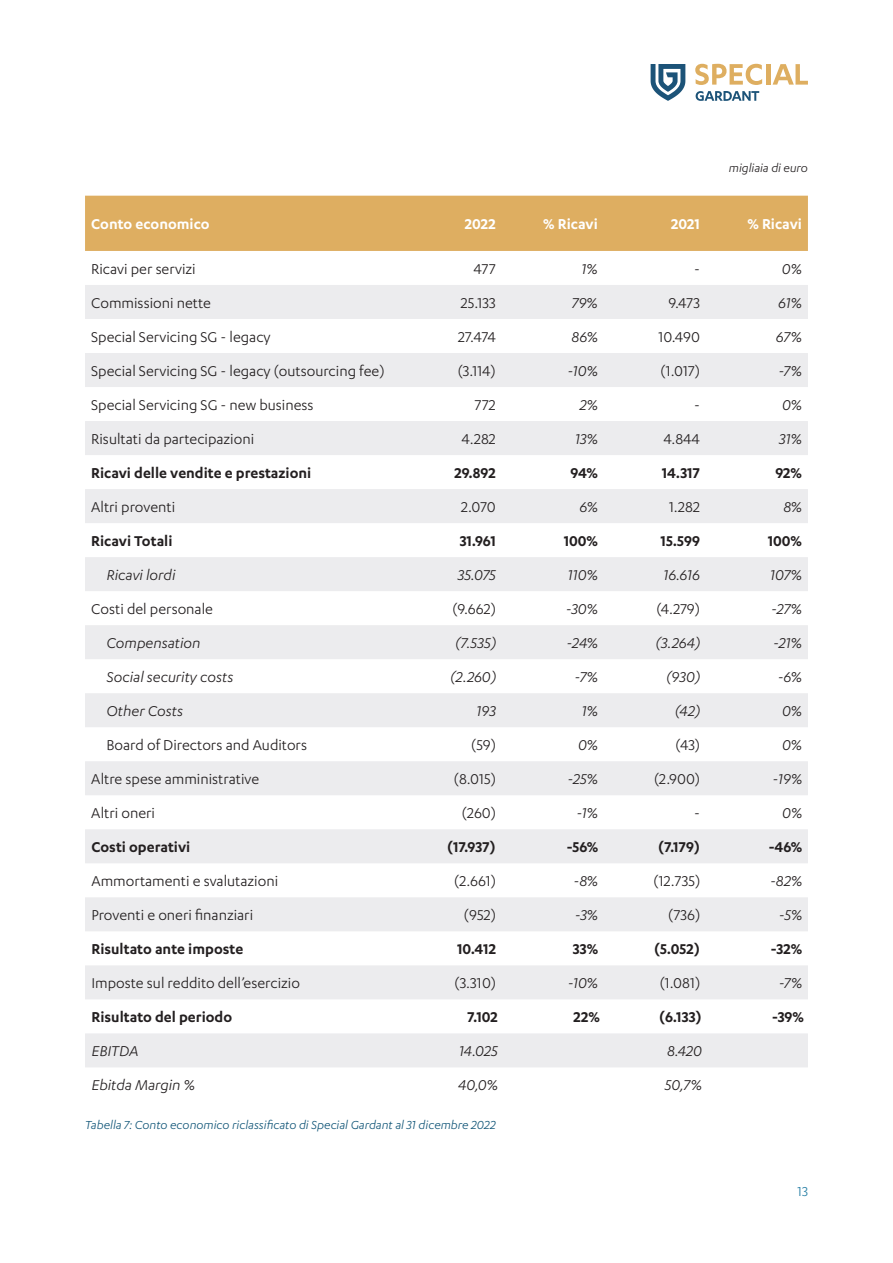
<style>
.page{position:relative;width:893px;height:1263px;background:#fff}
.page>*{position:absolute;margin:0;border:0;box-sizing:border-box;transform-origin:0 0}
.t1{font:16.5px "Karbon";color:#231f20}
.t2{font:italic 16.5px "Karbon";color:#231f20}
.t3{font:600 16.5px "Karbon";color:#231f20}
.t4{font:600 16.5px "Karbon";color:#fff}
.t5{font:15px "Karbon";color:#277fa5}
.t6{font:italic 13.5px "Karbon";color:#135779}
.t7{font:italic 13.5px "Karbon";color:#231f20}
</style>
<div class="page">
<svg style="left:651px;top:64px;width:34px;height:37px"></svg>
<svg style="left:696px;top:91px;width:63px;height:10px"></svg>
<svg style="left:695px;top:64px;width:67px;height:21px"></svg>
<hr style="left:766px;top:64px;width:4px;height:21px;background:#deae60">
<svg style="left:773px;top:64px;width:35px;height:21px"></svg>
<div style="left:85px;top:196px;width:723px;height:55px;background:#deae61"></div>
<svg style="left:85px;top:285px;width:723px;height:238px;fill:#ececee"></svg>
<svg style="left:85px;top:557px;width:723px;height:510px;fill:#ececee"></svg>
<p class="t7" style="left:729px;top:160px;width:81px">migliaia di euro</p>
<p class="t4" style="left:91px;top:215px;width:120px">Conto economico</p>
<p class="t4" style="left:465px;top:215px;width:32px">2022</p>
<p class="t4" style="left:543px;top:215px;width:56px">% Ricavi</p>
<p class="t4" style="left:671px;top:215px;width:30px">2021</p>
<p class="t4" style="left:747px;top:215px;width:56px">% Ricavi</p>
<p class="t1" style="left:91px;top:259px;width:106px">Ricavi per servizi</p>
<p class="t1" style="left:474px;top:259px;width:24px">477</p>
<p class="t2" style="left:582px;top:259px;width:18px">1%</p>
<p class="t1" style="left:694px;top:259px;width:7px">-</p>
<p class="t2" style="left:782px;top:259px;width:22px">0%</p>
<p class="t1" style="left:91px;top:294px;width:121px">Commissioni nette</p>
<p class="t1" style="left:461px;top:294px;width:37px">25.133</p>
<p class="t2" style="left:572px;top:294px;width:27px">79%</p>
<p class="t1" style="left:668px;top:294px;width:33px">9.473</p>
<p class="t2" style="left:778px;top:294px;width:25px">61%</p>
<p class="t1" style="left:91px;top:328px;width:181px">Special Servicing SG - legacy</p>
<p class="t1" style="left:458px;top:328px;width:39px">27.474</p>
<p class="t2" style="left:571px;top:328px;width:28px">86%</p>
<p class="t1" style="left:658px;top:328px;width:43px">10.490</p>
<p class="t2" style="left:776px;top:328px;width:28px">67%</p>
<p class="t1" style="left:91px;top:362px;width:295px">Special Servicing SG - legacy (outsourcing fee)</p>
<p class="t1" style="left:458px;top:362px;width:40px">(3.114)</p>
<p class="t2" style="left:567px;top:362px;width:32px">-10%</p>
<p class="t1" style="left:661px;top:362px;width:41px">(1.017)</p>
<p class="t2" style="left:778px;top:362px;width:25px">-7%</p>
<p class="t1" style="left:91px;top:396px;width:224px">Special Servicing SG - new business</p>
<p class="t1" style="left:475px;top:396px;width:22px">772</p>
<p class="t2" style="left:580px;top:396px;width:20px">2%</p>
<p class="t1" style="left:694px;top:396px;width:7px">-</p>
<p class="t2" style="left:782px;top:396px;width:22px">0%</p>
<p class="t1" style="left:91px;top:430px;width:165px">Risultati da partecipazioni</p>
<p class="t1" style="left:462px;top:430px;width:36px">4.282</p>
<p class="t2" style="left:575px;top:430px;width:24px">13%</p>
<p class="t1" style="left:663px;top:430px;width:38px">4.844</p>
<p class="t2" style="left:779px;top:430px;width:24px">31%</p>
<p class="t3" style="left:91px;top:463px;width:222px">Ricavi delle vendite e prestazioni</p>
<p class="t3" style="left:455px;top:463px;width:43px">29.892</p>
<p class="t3" style="left:571px;top:463px;width:29px">94%</p>
<p class="t3" style="left:662px;top:463px;width:40px">14.317</p>
<p class="t3" style="left:775px;top:463px;width:28px">92%</p>
<p class="t1" style="left:91px;top:498px;width:85px">Altri proventi</p>
<p class="t1" style="left:461px;top:498px;width:36px">2.070</p>
<p class="t2" style="left:579px;top:498px;width:20px">6%</p>
<p class="t1" style="left:669px;top:498px;width:32px">1.282</p>
<p class="t2" style="left:783px;top:498px;width:20px">8%</p>
<p class="t3" style="left:91px;top:531px;width:83px">Ricavi Totali</p>
<p class="t3" style="left:460px;top:531px;width:38px">31.961</p>
<p class="t3" style="left:564px;top:531px;width:36px">100%</p>
<p class="t3" style="left:661px;top:531px;width:41px">15.599</p>
<p class="t3" style="left:768px;top:531px;width:36px">100%</p>
<p class="t2" style="left:106px;top:566px;width:71px">Ricavi lordi</p>
<p class="t2" style="left:458px;top:566px;width:40px">35.075</p>
<p class="t2" style="left:568px;top:566px;width:32px">110%</p>
<p class="t2" style="left:663px;top:566px;width:38px">16.616</p>
<p class="t2" style="left:770px;top:566px;width:33px">107%</p>
<p class="t1" style="left:91px;top:600px;width:123px">Costi del personale</p>
<p class="t1" style="left:452px;top:600px;width:45px">(9.662)</p>
<p class="t2" style="left:566px;top:600px;width:34px">-30%</p>
<p class="t1" style="left:656px;top:600px;width:45px">(4.279)</p>
<p class="t2" style="left:771px;top:600px;width:32px">-27%</p>
<p class="t2" style="left:106px;top:634px;width:96px">Compensation</p>
<p class="t2" style="left:455px;top:634px;width:42px">(7.535)</p>
<p class="t2" style="left:567px;top:634px;width:33px">-24%</p>
<p class="t2" style="left:656px;top:634px;width:46px">(3.264)</p>
<p class="t2" style="left:773px;top:634px;width:30px">-21%</p>
<p class="t2" style="left:107px;top:668px;width:128px">Social security costs</p>
<p class="t2" style="left:450px;top:668px;width:47px">(2.260)</p>
<p class="t2" style="left:575px;top:668px;width:25px">-7%</p>
<p class="t2" style="left:666px;top:668px;width:35px">(930)</p>
<p class="t2" style="left:778px;top:668px;width:26px">-6%</p>
<p class="t2" style="left:107px;top:702px;width:78px">Other Costs</p>
<p class="t2" style="left:477px;top:702px;width:21px">193</p>
<p class="t2" style="left:582px;top:702px;width:18px">1%</p>
<p class="t2" style="left:675px;top:702px;width:26px">(42)</p>
<p class="t2" style="left:782px;top:702px;width:22px">0%</p>
<p class="t1" style="left:107px;top:736px;width:202px">Board of Directors and Auditors</p>
<p class="t1" style="left:471px;top:736px;width:26px">(59)</p>
<p class="t2" style="left:578px;top:736px;width:22px">0%</p>
<p class="t1" style="left:676px;top:736px;width:26px">(43)</p>
<p class="t2" style="left:782px;top:736px;width:22px">0%</p>
<p class="t1" style="left:91px;top:770px;width:169px">Altre spese amministrative</p>
<p class="t1" style="left:454px;top:770px;width:44px">(8.015)</p>
<p class="t2" style="left:567px;top:770px;width:32px">-25%</p>
<p class="t1" style="left:654px;top:770px;width:48px">(2.900)</p>
<p class="t2" style="left:773px;top:770px;width:31px">-19%</p>
<p class="t1" style="left:91px;top:804px;width:65px">Altri oneri</p>
<p class="t1" style="left:462px;top:804px;width:36px">(260)</p>
<p class="t2" style="left:576px;top:804px;width:23px">-1%</p>
<p class="t1" style="left:694px;top:804px;width:7px">-</p>
<p class="t2" style="left:782px;top:804px;width:22px">0%</p>
<p class="t3" style="left:91px;top:838px;width:100px">Costi operativi</p>
<p class="t3" style="left:447px;top:838px;width:51px">(17.937)</p>
<p class="t3" style="left:567px;top:838px;width:33px">-56%</p>
<p class="t3" style="left:658px;top:838px;width:44px">(7.179)</p>
<p class="t3" style="left:769px;top:838px;width:35px">-46%</p>
<p class="t1" style="left:91px;top:872px;width:188px">Ammortamenti e svalutazioni</p>
<p class="t1" style="left:454px;top:872px;width:43px">(2.661)</p>
<p class="t2" style="left:573px;top:872px;width:26px">-8%</p>
<p class="t1" style="left:653px;top:872px;width:48px">(12.735)</p>
<p class="t2" style="left:770px;top:872px;width:34px">-82%</p>
<p class="t1" style="left:91px;top:906px;width:163px">Proventi e oneri finanziari</p>
<p class="t1" style="left:464px;top:906px;width:34px">(952)</p>
<p class="t2" style="left:575px;top:906px;width:25px">-3%</p>
<p class="t1" style="left:668px;top:906px;width:34px">(736)</p>
<p class="t2" style="left:779px;top:906px;width:25px">-5%</p>
<p class="t3" style="left:91px;top:940px;width:153px">Risultato ante imposte</p>
<p class="t3" style="left:457px;top:940px;width:40px">10.412</p>
<p class="t3" style="left:573px;top:940px;width:27px">33%</p>
<p class="t3" style="left:654px;top:940px;width:48px">(5.052)</p>
<p class="t3" style="left:771px;top:940px;width:33px">-32%</p>
<p class="t1" style="left:91px;top:974px;width:210px">Imposte sul reddito dell’esercizio</p>
<p class="t1" style="left:455px;top:974px;width:43px">(3.310)</p>
<p class="t2" style="left:568px;top:974px;width:32px">-10%</p>
<p class="t1" style="left:660px;top:974px;width:42px">(1.081)</p>
<p class="t2" style="left:779px;top:974px;width:25px">-7%</p>
<p class="t3" style="left:91px;top:1008px;width:142px">Risultato del periodo</p>
<p class="t3" style="left:468px;top:1008px;width:32px">7.102</p>
<p class="t3" style="left:574px;top:1008px;width:28px">22%</p>
<p class="t3" style="left:659px;top:1008px;width:45px">(6.133)</p>
<p class="t3" style="left:772px;top:1008px;width:33px">-39%</p>
<p class="t2" style="left:91px;top:1042px;width:49px">EBITDA</p>
<p class="t2" style="left:459px;top:1042px;width:40px">14.025</p>
<p class="t2" style="left:667px;top:1042px;width:36px">8.420</p>
<p class="t2" style="left:91px;top:1076px;width:105px">Ebitda Margin %</p>
<p class="t2" style="left:458px;top:1076px;width:41px">40,0%</p>
<p class="t2" style="left:665px;top:1076px;width:39px">50,7%</p>
<p class="t6" style="left:85px;top:1118px;width:412px">Tabella 7: Conto economico riclassificato di Special Gardant al 31 dicembre 2022</p>
<p class="t5" style="left:797px;top:1183px;width:12px">13</p>
</div>
